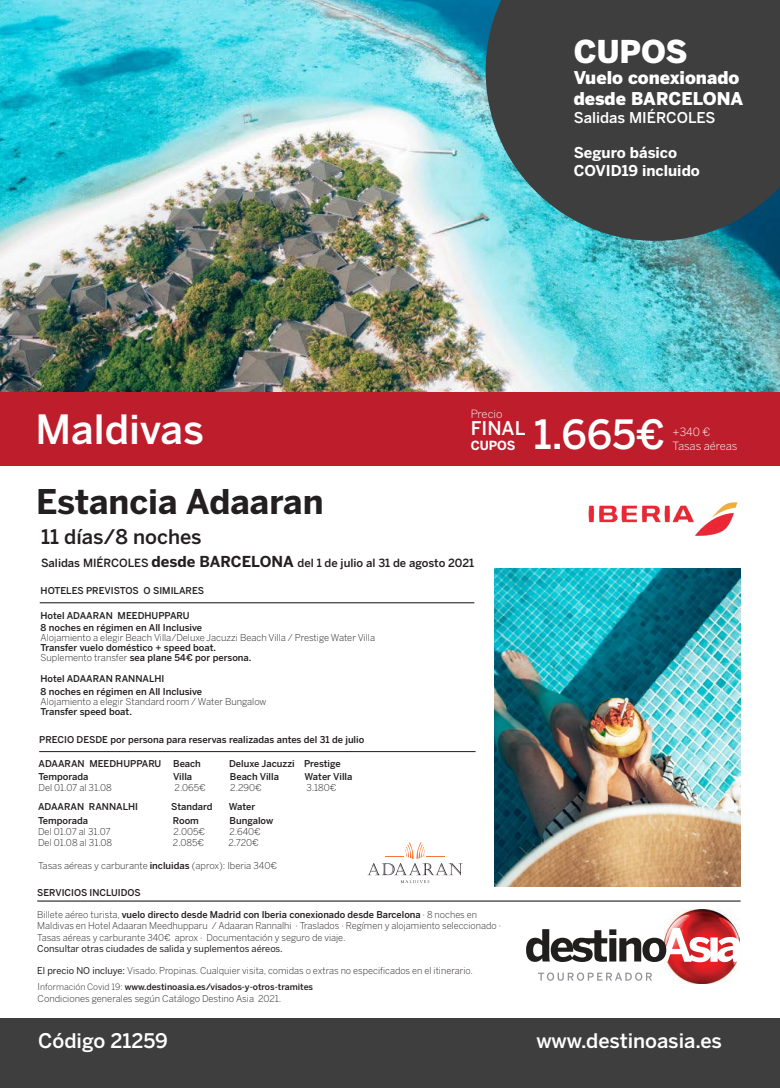
<style>
.page{position:relative;width:780px;height:1088px;background:#fff}
.page>*{position:absolute;margin:0;border:0;box-sizing:border-box;transform-origin:0 0}
.t1{font:500 40px "Benton Sans";color:#fff}
.t2{font:700 33.75px "Benton Sans";color:#231f20}
.t3{font:900 31.25px "Benton Sans";letter-spacing:-.005em;color:#fff}
.t4{font:500 20px "Benton Sans";color:#fff}
.t5{font:500 20px "Benton Sans";color:#231f20}
.t6{font:500 18.75px "Benton Sans";color:#fff}
.t7{font:900 17.5px/21px "Benton Sans";color:#fff}
.t8{font:700 14.88px/17.8px "Benton Sans";color:#fff}
.t9{font:500 14.88px "Benton Sans";color:#fff}
.t10{font:700 12.5px "Benton Sans";letter-spacing:-.005em;color:#fff}
.t11{font:500 11.25px "Benton Sans";color:#231f20}
.t12{font:300 11.25px "Benton Sans";color:#fff}
.t13{font:300 9.38px/11.2px "Benton Sans";color:#231f20}
.t14{font:500 9.38px/10px "Benton Sans";color:#231f20}
.t15{font:9.38px "Benton Sans";color:#231f20}
.t16{font:500 8.75px "Benton Sans";color:#231f20}
.s1{font-weight:700;font-size:15px}
.s2{font-weight:300}
.s3{font-weight:500}
.s4{font-weight:400}
.s5{font-weight:300;font-size:9.38px}
</style>
<div class="page">
<img style="left:0;top:0;width:780px;height:393px">
<div style="left:0;top:1018px;width:780px;height:70px;background:#3e3e3f"></div>
<div style="left:0;top:393px;width:780px;height:73px;background:#be1d2c"></div>
<hr style="left:37px;top:901px;width:703px;height:1px;background:#231f20">
<hr style="left:39px;top:751px;width:436px;height:1px;background:#231f20">
<hr style="left:40px;top:602px;width:434px;height:1px;background:#231f20">
<img style="left:666px;top:909px;width:73px;height:74px">
<svg style="left:538px;top:972px;width:114px;height:9px"></svg>
<svg style="left:526px;top:928px;width:214px;height:34px"></svg>
<img style="left:588px;top:502px;width:150px;height:34px">
<svg style="left:485px;top:0;width:295px;height:241px;background:#3f4c4f"></svg>
<svg style="left:367px;top:842px;width:96px;height:41px"></svg>
<img style="left:494px;top:568px;width:246px;height:319px">
<h3 class="t3" style="left:573px;top:33px;width:115px">CUPOS</h3>
<h3 class="t7" style="left:573px;top:67px;width:171px">Vuelo conexionado desde BARCELONA</h3>
<h3 class="t9" style="left:573px;top:108px;width:143px">Salidas MIÉRCOLES</h3>
<h3 class="t8" style="left:573px;top:144px;width:128px">Seguro básico<br>COVID19 incluido</h3>
<h1 class="t1" style="left:35px;top:406px;width:170px">Maldivas</h1>
<p class="t12" style="left:470px;top:407px;width:33px">Precio</p>
<h3 class="t6" style="left:470px;top:416px;width:56px">FINAL</h3>
<h3 class="t10" style="left:470px;top:437px;width:46px">CUPOS</h3>
<h1 class="t1" style="left:534px;top:410px;width:133px">1.665€</h1>
<p class="t12" style="left:672px;top:426px;width:40px">+340 €</p>
<p class="t12" style="left:672px;top:439px;width:66px">Tasas aéreas</p>
<h2 class="t2" style="left:36px;top:482px;width:289px">Estancia Adaaran</h2>
<h3 class="t5" style="left:41px;top:525px;width:162px">11 días/8 noches</h3>
<p class="t11" style="left:41px;top:556px;width:434px">Salidas MIÉRCOLES <span class="s1">desde BARCELONA</span> del 1 de julio al 31 de agosto 2021</p>
<p class="t14" style="left:41px;top:585px;width:165px">HOTELES PREVISTOS O SIMILARES</p>
<p class="t14" style="left:40px;top:611px;width:151px">Hotel ADAARAN MEEDHUPPARU</p>
<p class="t14" style="left:41px;top:623px;width:163px">8 noches en régimen en All Inclusive</p>
<p class="t13" style="left:41px;top:632px;width:336px">Alojamiento a elegir Beach Villa/Deluxe Jacuzzi Beach Villa / Prestige Water Villa</p>
<p class="t14" style="left:41px;top:643px;width:212px">Transfer vuelo doméstico + speed boat.<br><span class="s2">Suplemento transfer</span> sea plane 54€ por persona.</p>
<p class="t14" style="left:40px;top:673px;width:125px">Hotel ADAARAN RANNALHI</p>
<p class="t14" style="left:41px;top:686px;width:163px">8 noches en régimen en All Inclusive</p>
<p class="t13" style="left:41px;top:696px;width:227px">Alojamiento a elegir Standard room / Water Bungalow</p>
<p class="t14" style="left:41px;top:706px;width:93px">Transfer speed boat.</p>
<p class="t14" style="left:39px;top:734px;width:326px">PRECIO DESDE por persona para reservas realizadas antes del 31 de julio</p>
<p class="t14" style="left:39px;top:758px;width:124px">ADAARAN MEEDHUPPARU</p>
<p class="t14" style="left:173px;top:758px;width:29px">Beach</p>
<p class="t14" style="left:229px;top:758px;width:113px">Deluxe Jacuzzi Prestige</p>
<p class="t14" style="left:39px;top:771px;width:52px">Temporada</p>
<p class="t14" style="left:173px;top:771px;width:21px">Villa</p>
<p class="t14" style="left:230px;top:771px;width:51px">Beach Villa</p>
<p class="t14" style="left:304px;top:771px;width:49px">Water Villa</p>
<p class="t13" style="left:39px;top:782px;width:75px">Del 01.07 al 31.08</p>
<p class="t13" style="left:175px;top:782px;width:33px">2.065€</p>
<p class="t13" style="left:230px;top:782px;width:33px">2.290€</p>
<p class="t13" style="left:306px;top:782px;width:31px">3.180€</p>
<p class="t14" style="left:38px;top:802px;width:101px">ADAARAN RANNALHI</p>
<p class="t14" style="left:171px;top:802px;width:43px">Standard</p>
<p class="t14" style="left:229px;top:802px;width:28px">Water</p>
<p class="t14" style="left:38px;top:815px;width:52px">Temporada</p>
<p class="t14" style="left:173px;top:815px;width:28px">Room</p>
<p class="t14" style="left:229px;top:815px;width:45px">Bungalow</p>
<p class="t13" style="left:38px;top:826px;width:74px">Del 01.07 al 31.07</p>
<p class="t13" style="left:173px;top:826px;width:33px">2.005€</p>
<p class="t13" style="left:229px;top:826px;width:33px">2.640€</p>
<p class="t13" style="left:38px;top:837px;width:75px">Del 01.08 al 31.08</p>
<p class="t13" style="left:173px;top:837px;width:33px">2.085€</p>
<p class="t13" style="left:228px;top:837px;width:32px">2.720€</p>
<p class="t13" style="left:38px;top:860px;width:240px">Tasas aéreas y carburante <span class="s3">incluidas</span> (aprox): Iberia 340€</p>
<p class="t14" style="left:37px;top:887px;width:105px">SERVICIOS INCLUIDOS</p>
<p class="t13" style="left:37px;top:909px;width:465px">Billete aéreo turista, <span class="s3">vuelo directo desde Madrid con Iberia conexionado desde Barcelona</span> · 8 noches en<br>Maldivas en Hotel Adaaran Meedhupparu / Adaaran Rannalhi · Traslados · Regímen y alojamiento seleccionado ·<br>Tasas aéreas y carburante 340€ aprox · Documentación y seguro de viaje.</p>
<p class="t15" style="left:37px;top:943px;width:247px">Consultar otras ciudades de salida y suplementos aéreos.</p>
<p class="t13" style="left:37px;top:965px;width:437px"><span class="s4">El precio NO incluye:</span> Visado. Propinas. Cualquier visita, comidas o extras no especificados en el itinerario.</p>
<p class="t16" style="left:38px;top:982px;width:277px"><span class="s5">I</span><span class="s2">nformación Covid 19:</span> www.destinoasia.es/visados-y-otros-tramites</p>
<p class="t13" style="left:38px;top:992px;width:245px">Condiciones generales según Catálogo Destino Asia 2021.</p>
<h3 class="t4" style="left:38px;top:1029px;width:131px">Código 21259</h3>
<h3 class="t4" style="left:536px;top:1029px;width:187px">www.destinoasia.es</h3>
</div>
